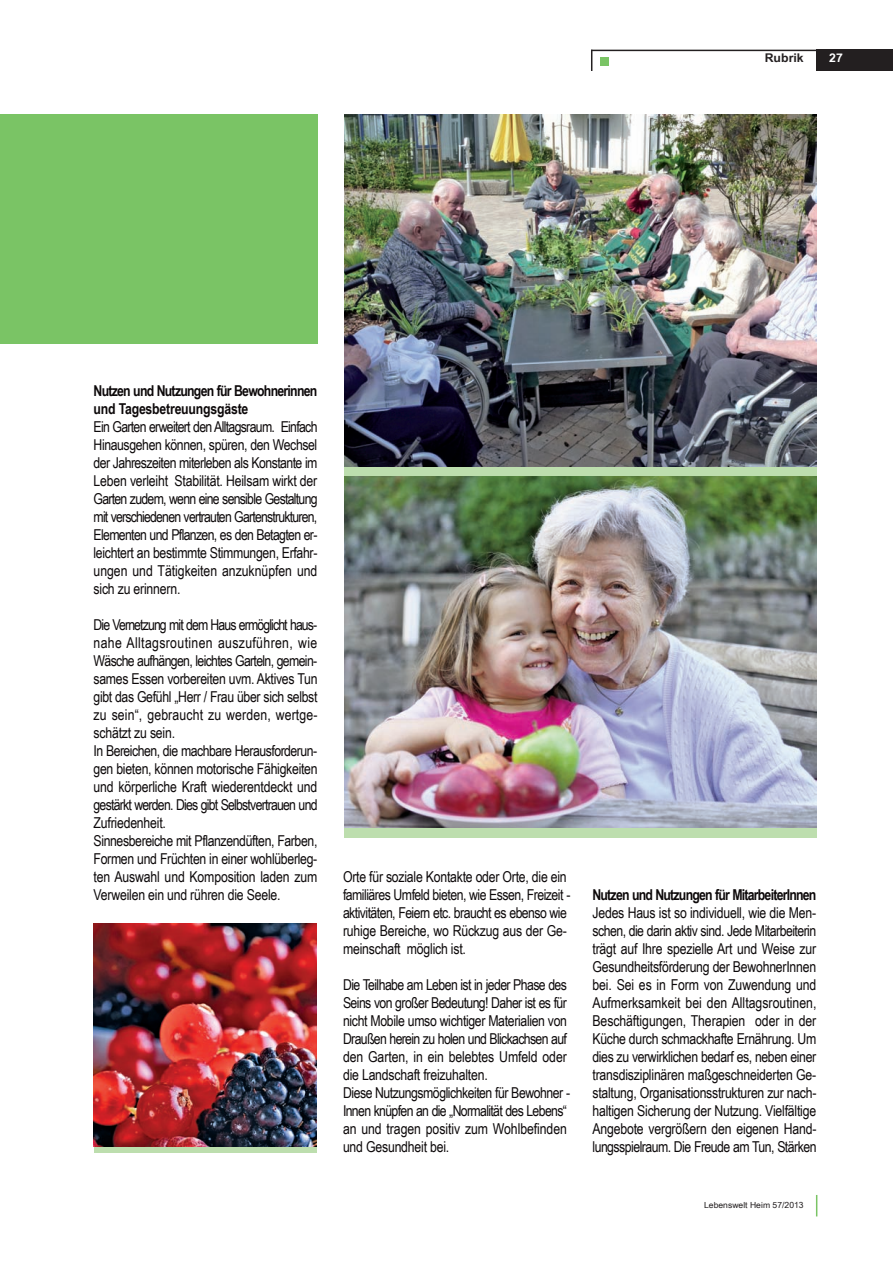
<style>
.page{position:relative;width:893px;height:1263px;background:#fff}
.page>*{position:absolute;margin:0;border:0;box-sizing:border-box;transform-origin:0 0}
.t1{font:15px/18px "Arial Narrow";letter-spacing:-.025em;color:#0d090a}
.t2{font:700 15px/18px "Arial Narrow";letter-spacing:-.05em;color:#0d090a}
.t3{font:700 12px "Arial Narrow";color:#231f20;scale:1.25 1}
.t4{font:700 12px "Arial Narrow";color:#fff;scale:1.25 1}
.t5{font:8.4px "Arial Narrow";color:#231f20;scale:1.25 1}
</style>
<div class="page">
<div style="left:816px;top:50px;width:77px;height:21px;background:#231f20"></div>
<hr style="left:591px;top:50px;width:256px;height:1px;background:#231f20">
<svg style="left:591px;top:51px;width:1px;height:20px"></svg>
<div style="left:600px;top:57px;width:9px;height:8px;background:#7ac465"></div>
<svg style="left:816px;top:1195px;width:1px;height:21px"></svg>
<div style="left:0;top:115px;width:317px;height:229px;background:#7ac465"></div>
<div style="left:344px;top:125px;width:472px;height:351px;background:#bddeae"></div>
<img style="left:344px;top:115px;width:472px;height:351px">
<div style="left:344px;top:486px;width:472px;height:352px;background:#bddeae"></div>
<img style="left:344px;top:476px;width:472px;height:352px">
<div style="left:94px;top:929px;width:223px;height:223px;background:linear-gradient(to right,#bddeae,#bddeae)"></div>
<img style="left:94px;top:923px;width:223px;height:223px">
<p class="t3" style="left:765px;top:51px;width:33px">Rubrik</p>
<p class="t4" style="left:829px;top:51px;width:12px">27</p>
<p class="t2" style="left:94px;top:382px;width:225px">Nutzen und Nutzungen für Bewohnerinnen und Tagesbetreuungsgäste</p>
<p class="t1" style="left:94px;top:418px;width:226px;text-align:justify">Ein Garten erweitert den Alltagsraum. Einfach Hinausgehen können, spüren, den Wechsel der Jahreszeiten miterleben als Konstante im Leben verleiht Stabilität. Heilsam wirkt der Garten zudem, wenn eine sensible Gestaltung mit verschiedenen vertrauten Gartenstrukturen, Elementen und Pflanzen, es den Betagten er - leichtert an bestimmte Stimmungen, Erfahr - un gen und Tätigkeiten anzuknüpfen und sich zu erinnern.</p>
<p class="t1" style="left:94px;top:616px;width:226px">Die Vernetzung mit dem Haus ermöglicht haus&shy;nahe Alltagsroutinen auszuführen, wie Wäsche aufhängen, leichtes Garteln, gemein&shy;sames Essen vorbereiten uvm. Aktives Tun gibt das Gefühl „Herr / Frau über sich selbst zu sein“, gebraucht zu werden, wertge&shy;schätzt zu sein.<br>In Bereichen, die machbare Herausforde run - gen bieten, können motorische Fähigkeiten und körperliche Kraft wiederentdeckt und gestärkt werden. Dies gibt Selbstvertrauen und Zufriedenheit.<br>Sinnesbereiche mit Pflanzendüften, Farben, Formen und Früchten in einer wohlüberleg&shy;ten Auswahl und Komposition laden zum Verweilen ein und rühren die Seele.</p>
<p class="t1" style="left:343px;top:868px;width:229px">Orte für soziale Kontakte oder Orte, die ein familiäres Umfeld bieten, wie Essen, Freizeit - ak tivitäten, Feiern etc. braucht es ebenso wie ruhige Bereiche, wo Rückzug aus der Ge - meinschaft möglich ist.</p>
<p class="t1" style="left:343px;top:976px;width:229px">Die Teilhabe am Leben ist in jeder Phase des Seins von großer Bedeutung! Daher ist es für nicht Mobile umso wichtiger Materialien von Draußen herein zu holen und Blickachsen auf den Garten, in ein belebtes Umfeld oder die Landschaft freizuhalten.<br>Diese Nutzungsmöglichkeiten für Bewohner - Innen knüpfen an die „Normalität des Lebens“ an und tragen positiv zum Wohlbefinden und Gesundheit bei.</p>
<p class="t2" style="left:592px;top:886px;width:225px">Nutzen und Nutzungen für MitarbeiterInnen</p>
<p class="t1" style="left:592px;top:904px;width:226px;text-align:justify">Jedes Haus ist so individuell, wie die Men - schen, die darin aktiv sind. Jede Mitarbeiterin trägt auf Ihre spezielle Art und Weise zur Gesundheitsförderung der BewohnerInnen bei. Sei es in Form von Zuwendung und Auf merksamkeit bei den Alltagsroutinen, Beschäftigungen, Therapien oder in der Küche durch schmackhafte Ernährung. Um dies zu verwirklichen bedarf es, neben einer transdisziplinären maßgeschneiderten Ge - staltung, Organisationsstrukturen zur nach&shy;haltigen Sicherung der Nutzung. Vielfältige Angebote vergrößern den eigenen Hand - lungs spielraum. Die Freude am Tun, Stärken</p>
<p class="t5" style="left:704px;top:1200px;width:81px">Lebenswelt Heim 57/2013</p>
</div>
